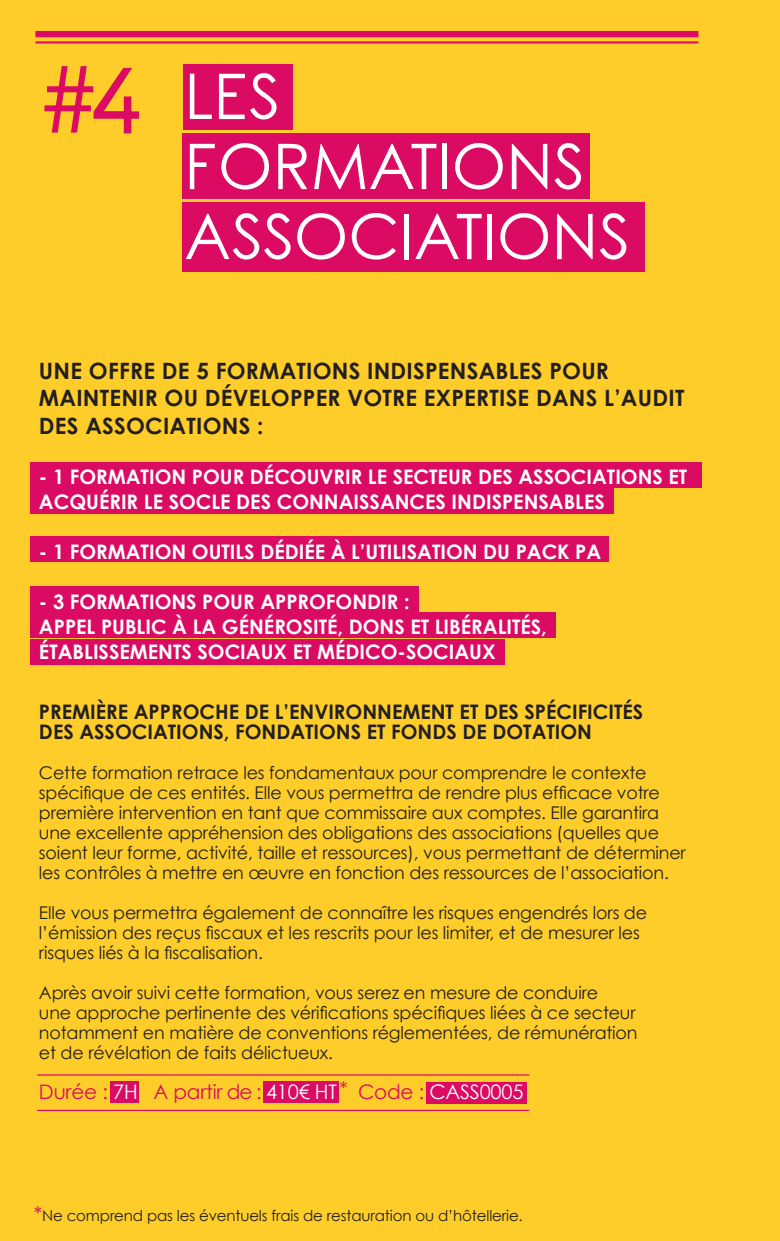
<style>
.page{position:relative;width:780px;height:1241px;background:#fff}
.page>*{position:absolute;margin:0;border:0;box-sizing:border-box;transform-origin:0 0}
.t1{font:87.5px "Rounded Elegance";color:#db0a62}
.t2{font:62.5px/70px "Rounded Elegance";color:#fff}
.t3{font:700 22.5px/27.5px "Century Gothic";letter-spacing:.01em;color:#231f20}
.t4{font:700 20px/25px "Century Gothic";color:#fff}
.t5{font:700 20px/20px "Century Gothic";color:#231f20}
.t6{font:20px "Century Gothic";letter-spacing:-.01em;color:#db0a62}
.t7{font:17.5px/20px "Century Gothic";letter-spacing:-.01em;color:#231f20}
.t8{font:15px "Century Gothic";letter-spacing:-.01em;color:#231f20}
.s1{color:#fff}
.s2{font-size:20px;color:#db0a62}
</style>
<div class="page">
<div style="left:0;top:0;width:780px;height:1240px;background:#fecd29"></div>
<div style="left:111px;top:1081px;width:28px;height:21px;background:#db0a62"></div>
<div style="left:263px;top:1081px;width:75px;height:21px;background:#db0a62"></div>
<div style="left:426px;top:1081px;width:101px;height:22px;background:#db0a62"></div>
<div style="left:35px;top:31px;width:663px;height:6px;background:#db0a62"></div>
<hr style="left:35px;top:41px;width:663px;height:2px;background:#db0a62">
<svg style="left:44px;top:66px;width:96px;height:68px"></svg>
<div style="left:30px;top:462px;width:672px;height:25px;background:#db0a62"></div>
<div style="left:30px;top:488px;width:584px;height:26px;background:#db0a62"></div>
<div style="left:30px;top:536px;width:578px;height:26px;background:#db0a62"></div>
<div style="left:30px;top:586px;width:388px;height:25px;background:#db0a62"></div>
<div style="left:30px;top:612px;width:526px;height:26px;background:#db0a62"></div>
<div style="left:30px;top:639px;width:475px;height:25px;background:#db0a62"></div>
<div style="left:182px;top:64px;width:110px;height:65px;background:#db0a62"></div>
<div style="left:182px;top:133px;width:408px;height:65px;background:#db0a62"></div>
<div style="left:182px;top:202px;width:463px;height:69px;background:#db0a62"></div>
<hr style="left:37px;top:1109px;width:492px;height:1px;background:#db0a62">
<hr style="left:37px;top:1074px;width:492px;height:1px;background:#db0a62">
<h1 class="t1" style="left:37px;top:51px;width:105px">#4</h1>
<h2 class="t2" style="left:184px;top:70px;width:446px">LES<br>FORMATIONS<br>ASSOCIATIONS</h2>
<p class="t3" style="left:39px;top:356px;width:647px">UNE OFFRE DE 5 FORMATIONS INDISPENSABLES POUR<br>MAINTENIR OU DÉVELOPPER VOTRE EXPERTISE DANS L’AUDIT<br>DES ASSOCIATIONS :</p>
<p class="t4" style="left:39px;top:463px;width:650px">- 1 FORMATION POUR DÉCOUVRIR LE SECTEUR DES ASSOCIATIONS ET<br>ACQUÉRIR LE SOCLE DES CONNAISSANCES INDISPENSABLES</p>
<p class="t4" style="left:39px;top:538px;width:564px">- 1 FORMATION OUTILS DÉDIÉE À L’UTILISATION DU PACK PA</p>
<p class="t4" style="left:39px;top:588px;width:509px">- 3 FORMATIONS POUR APPROFONDIR :<br>APPEL PUBLIC À LA GÉNÉROSITÉ, DONS ET LIBÉRALITÉS,<br>ÉTABLISSEMENTS SOCIAUX ET MÉDICO-SOCIAUX</p>
<p class="t5" style="left:39px;top:701px;width:606px">PREMIÈRE APPROCHE DE L’ENVIRONNEMENT ET DES SPÉCIFICITÉS<br>DES ASSOCIATIONS, FONDATIONS ET FONDS DE DOTATION</p>
<p class="t7" style="left:39px;top:762px;width:648px">Cette formation retrace les fondamentaux pour comprendre le contexte spécifique de ces entités. Elle vous permettra de rendre plus efficace votre première intervention en tant que commissaire aux comptes. Elle garantira une excellente appréhension des obligations des associations (quelles que soient leur forme, activité, taille et ressources), vous permettant de déterminer les contrôles à mettre en œuvre en fonction des ressources de l’association.</p>
<p class="t7" style="left:39px;top:902px;width:609px">Elle vous permettra également de connaître les risques engendrés lors de l’émission des reçus fiscaux et les rescrits pour les limiter, et de mesurer les risques liés à la fiscalisation.</p>
<p class="t7" style="left:39px;top:982px;width:600px">Après avoir suivi cette formation, vous serez en mesure de conduire<br>une approche pertinente des vérifications spécifiques liées à ce secteur notamment en matière de conventions réglementées, de rémunération et de révélation de faits délictueux.</p>
<p class="t6" style="left:39px;top:1079px;width:486px">Durée : <span class="s1">7H</span> A partir de : <span class="s1">410€ HT</span> Code : <span class="s1">CASS0005</span></p>
<p class="t8" style="left:34px;top:1205px;width:490px"><span class="s2">*</span>Ne comprend pas les éventuels frais de restauration ou d’hôtellerie.</p>
</div>
